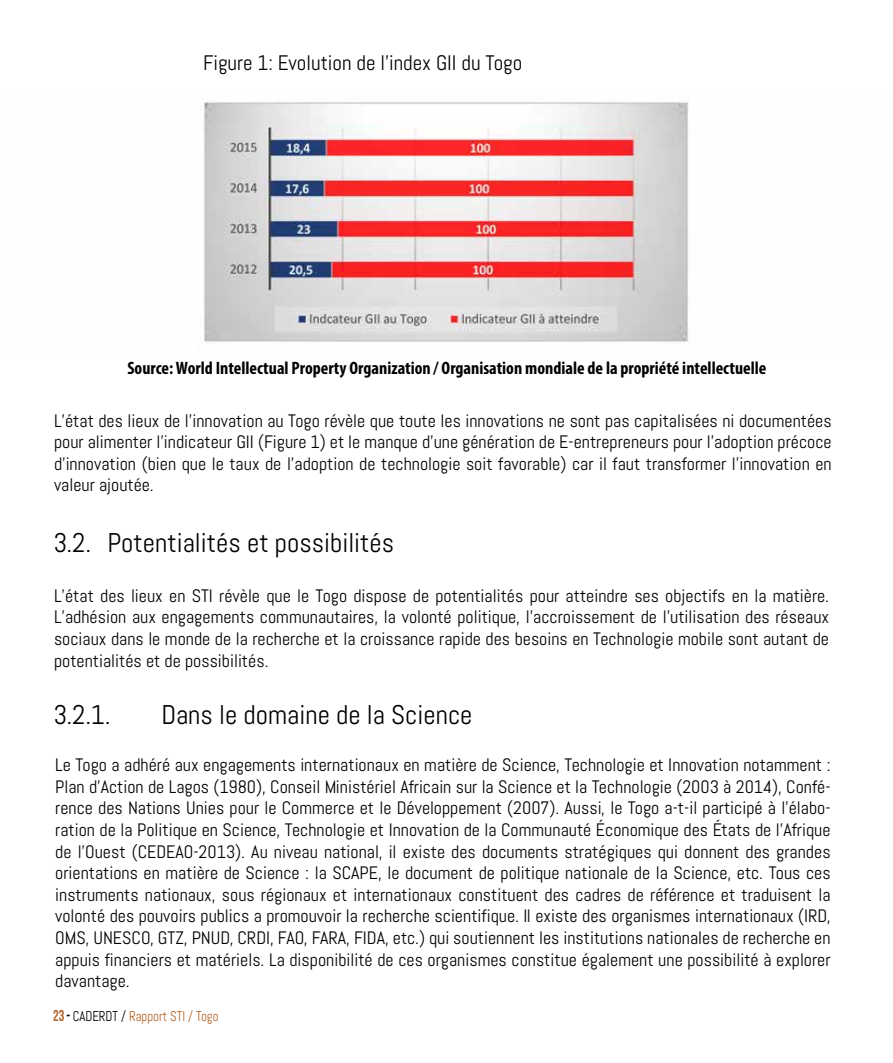
<style>
.page{position:relative;width:893px;height:1063px;background:#fff}
.page>*{position:absolute;margin:0;border:0;box-sizing:border-box;transform-origin:0 0}
.t1{font:27px "Abel";color:#000}
.t2{font:21px "Abel";color:#000}
.t3{font:18px/21.6px "Abel";color:#000;text-align:justify}
.t4{font:700 condensed 18px "Myriad Pro";color:#000}
.t5{font:14.1px "Abel";color:#b26428;scale:.9 1}
.s1{font-family:"Bebas Neue";font-size:15.75px}
.s2{font-family:"Bebas Neue";font-size:15.75px;color:#000}
.s3{color:#000}
</style>
<div class="page">
<img style="left:198px;top:102px;width:491px;height:240px">
<p class="t2" style="left:203px;top:50px;width:321px">Figure 1: Evolution de l’index GII du Togo</p>
<p class="t4" style="left:127px;top:357px;width:640px">Source: World Intellectual Property Organization / Organisation mondiale de la propriété intellectuelle</p>
<p class="t3" style="left:54px;top:410px;width:779px">L’état des lieux de l’innovation au Togo révèle que toute les innovations ne sont pas capitalisées ni documentées pour alimenter l’indicateur GII (Figure 1) et le manque d’une génération de E-entrepreneurs pour l’adoption précoce d’innovation (bien que le taux de l’adoption de technologie soit favorable) car il faut transformer l’innovation en valeur ajoutée.</p>
<h1 class="t1" style="left:53px;top:526px;width:342px">3.2. Potentialités et possibilités</h1>
<p class="t3" style="left:54px;top:585px;width:777px">L’état des lieux en STI révèle que le Togo dispose de potentialités pour atteindre ses objectifs en la matière.<br>L’adhésion aux engagements communautaires, la volonté politique, l’accroissement de l’utilisation des réseaux sociaux dans le monde de la recherche et la croissance rapide des besoins en Technologie mobile sont autant de potentialités et de possibilités.</p>
<h1 class="t1" style="left:53px;top:697px;width:59px">3.2.1.</h1>
<h1 class="t1" style="left:161px;top:697px;width:313px">Dans le domaine de la Science</h1>
<p class="t3" style="left:55px;top:754px;width:777px">Le Togo a adhéré aux engagements internationaux en matière de Science, Technologie et Innovation notamment :<br>Plan d’Action de Lagos (1980), Conseil Ministériel Africain sur la Science et la Technologie (2003 à 2014), Confé&shy;rence des Nations Unies pour le Commerce et le Développement (2007). Aussi, le Togo a-t-il participé à l’élabo&shy;ration de la Politique en Science, Technologie et Innovation de la Communauté Économique des États de l’Afrique de l’Ouest (CEDEAO-2013). Au niveau national, il existe des documents stratégiques qui donnent des grandes orientations en matière de Science : la SCAPE, le document de politique nationale de la Science, etc. Tous ces instruments nationaux, sous régionaux et internationaux constituent des cadres de référence et traduisent la volonté des pouvoirs publics a promouvoir la recherche scientifique. Il existe des organismes internationaux (IRD, OMS, UNESCO, GTZ, PNUD, CRDI, FAO, FARA, FIDA, etc.) qui soutiennent les institutions nationales de recherche en appuis financiers et matériels. La disponibilité de ces organismes constitue également une possibilité à explorer davantage.</p>
<p class="t5" style="left:53px;top:1007px;width:185px"><span class="s1">23</span> <span class="s2">-</span> <span class="s3">CADERDT /</span> Rapport STI / Togo</p>
</div>
